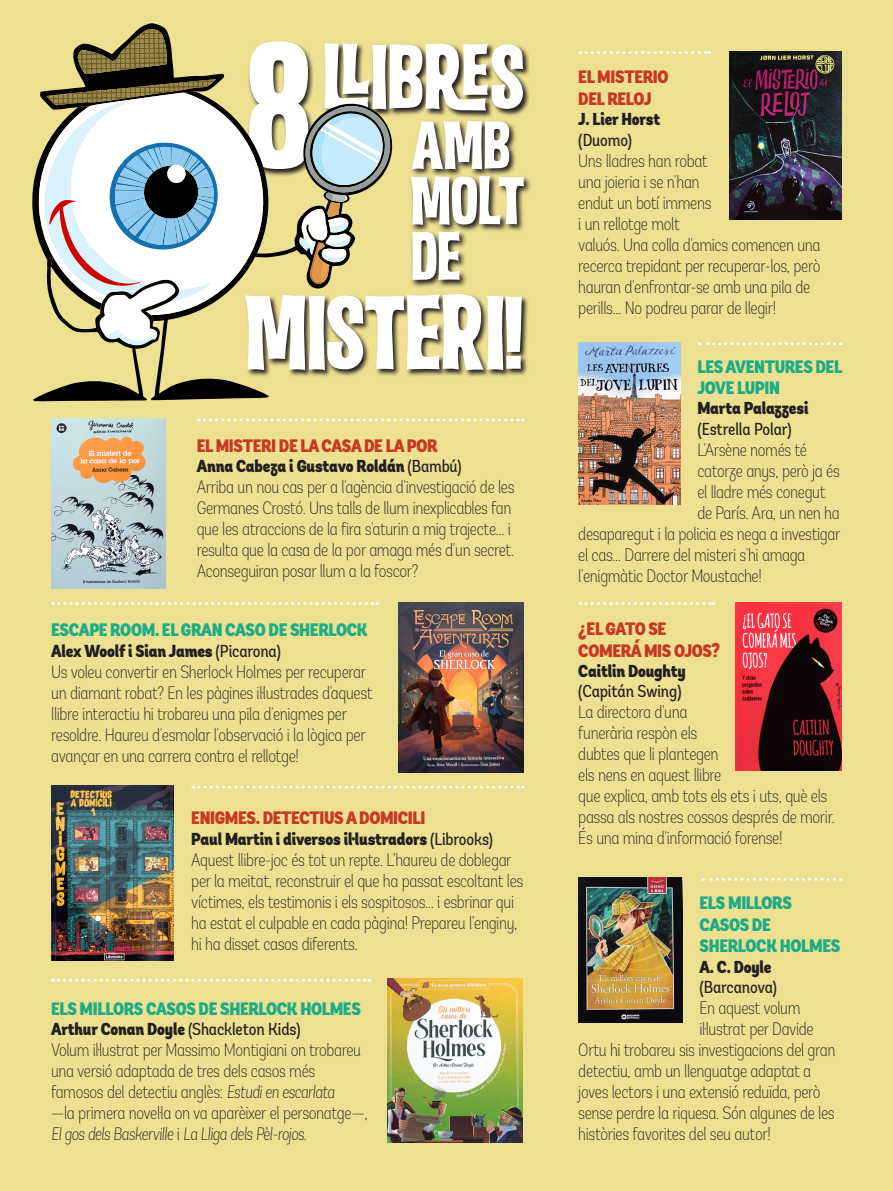
<style>
.page{position:relative;width:893px;height:1191px;background:#ede091}
.page>*{position:absolute;margin:0;border:0;box-sizing:border-box;transform-origin:0 0}
.t1{font:700 163.8px "Malamondo";color:#fff}
.t2{font:700 93.3px "Malamondo";color:#fff}
.t3{font:700 81.3px "Malamondo";color:#fff}
.t4{font:700 60.3px/55.5px "Malamondo";color:#fff}
.t5{font:200 condensed 18px/21px "Andes";letter-spacing:-.02em;color:#231f20}
.t6{font:900 condensed 18px/21.8px "Andes";letter-spacing:-.02em;color:#1eac87}
.t7{font:900 condensed 18px/21.8px "Andes";letter-spacing:-.02em;color:#c73922}
.t8{font:900 condensed 17.4px/20.2px "Andes";letter-spacing:-.01em;color:#231f20}
.t9{font:17.4px/20.2px "Andes Condensed";letter-spacing:-.01em;color:#231f20}
.s1{font-family:"Andes Condensed";font-weight:400;font-stretch:normal}
.s2{font-style:italic}
.s3{font-family:"Andes";font-weight:900;font-stretch:condensed}
</style>
<div class="page">
<svg style="left:410px;top:120px;width:121px;height:167px"></svg>
<svg style="left:355px;top:294px;width:173px;height:83px"></svg>
<svg style="left:392px;top:43px;width:138px;height:75px;background:#736c4c"></svg>
<img style="left:398px;top:602px;width:126px;height:170px">
<img style="left:51px;top:785px;width:122px;height:175px">
<img style="left:51px;top:418px;width:115px;height:171px">
<img style="left:388px;top:978px;width:135px;height:164px">
<img style="left:729px;top:51px;width:113px;height:168px">
<img style="left:736px;top:602px;width:106px;height:168px">
<img style="left:578px;top:342px;width:102px;height:162px">
<img style="left:578px;top:877px;width:104px;height:145px">
<svg style="left:580px;top:51px;width:130px;height:3px"></svg>
<svg style="left:580px;top:602px;width:134px;height:3px"></svg>
<svg style="left:52px;top:978px;width:318px;height:3px"></svg>
<svg style="left:53px;top:602px;width:325px;height:3px"></svg>
<svg style="left:193px;top:785px;width:330px;height:3px"></svg>
<svg style="left:198px;top:418px;width:325px;height:3px"></svg>
<svg style="left:699px;top:342px;width:135px;height:3px"></svg>
<svg style="left:702px;top:877px;width:132px;height:3px"></svg>
<svg style="left:32px;top:165px;width:323px;height:236px"></svg>
<svg style="left:40px;top:23px;width:352px;height:327px"></svg>
<p class="t1" style="left:247px;top:5px;width:66px">8</p>
<p class="t3" style="left:323px;top:28px;width:202px">LLIBRES</p>
<p class="t4" style="left:411px;top:117px;width:115px">AMB<br>MOLT</p>
<p class="t4" style="left:411px;top:228px;width:51px">DE</p>
<p class="t2" style="left:246px;top:276px;width:278px">MISterI!</p>
<p class="t7" style="left:197px;top:436px;width:242px">EL MISTERI DE LA CASA DE LA POR</p>
<p class="t8" style="left:197px;top:457px;width:267px">Anna Cabeza i Gustavo Roldán <span class="s1">(Bambú)</span></p>
<p class="t5" style="left:197px;top:477px;width:319px">Arriba un nou cas per a l'agència d'investigació de les Germanes Crostó. Uns talls de llum inexplicables fan que les atraccions de la fira s'aturin a mig trajecte... i resulta que la casa de la por amaga més d'un secret.<br>Aconseguiran posar llum a la foscor?</p>
<p class="t6" style="left:51px;top:620px;width:318px">ESCAPE ROOM. EL GRAN CASO DE SHERLOCK</p>
<p class="t8" style="left:51px;top:641px;width:231px">Alex Woolf i Sian James <span class="s1">(Picarona)</span></p>
<p class="t5" style="left:51px;top:661px;width:323px">Us voleu convertir en Sherlock Holmes per recuperar un diamant robat? En les pàgines il·lustrades d'aquest llibre interactiu hi trobareu una pila d'enigmes per resoldre. Haureu d'esmolar l'observació i la lògica per avançar en una carrera contra el rellotge!</p>
<p class="t7" style="left:191px;top:808px;width:236px">ENIGMES. DETECTIUS A DOMICILI</p>
<p class="t8" style="left:191px;top:829px;width:303px">Paul Martin i diversos il·lustradors <span class="s1">(Librooks)</span></p>
<p class="t5" style="left:191px;top:849px;width:333px">Aquest llibre-joc és tot un repte. L’haureu de doblegar per la meitat, reconstruir el que ha passat escoltant les víctimes, els testimonis i els sospitosos... i esbrinar qui ha estat el culpable en cada pàgina! Prepareu l’enginy, hi ha disset casos diferents.</p>
<p class="t6" style="left:51px;top:998px;width:311px">ELS MILLORS CASOS DE SHERLOCK HOLMES</p>
<p class="t8" style="left:51px;top:1019px;width:251px">Arthur Conan Doyle <span class="s1">(Shackleton Kids)</span></p>
<p class="t5" style="left:51px;top:1039px;width:312px">Volum il·lustrat per Massimo Montigiani on trobareu una versió adaptada de tres dels casos més famosos del detectiu anglès: <span class="s2">Estudi en escarlata</span></p>
<p class="t5" style="left:51px;top:1102px;width:318px">—la primera novel·la on va aparèixer el personatge—,<br><span class="s2">El gos dels Baskerville</span> i <span class="s2">La Lliga dels Pèl-rojos</span>.</p>
<p class="t7" style="left:578px;top:67px;width:92px">EL MISTERIO</p>
<p class="t7" style="left:578px;top:89px;width:75px">DEL RELOJ</p>
<p class="t8" style="left:578px;top:110px;width:83px">J. Lier Horst <span class="s1">(Duomo)</span></p>
<p class="t5" style="left:578px;top:150px;width:244px">Uns lladres han robat<br>una joieria i se n'han<br>endut un botí immens<br>i un rellotge molt<br>valuós. Una colla d'amics comencen una recerca trepidant per recuperar-los, però hauran d'enfrontar-se amb una pila de perills... No podreu parar de llegir!</p>
<p class="t6" style="left:697px;top:356px;width:146px">LES AVENTURES DEL<br>JOVE LUPIN</p>
<p class="t9" style="left:697px;top:398px;width:113px"><span class="s3">Marta Palazzesi </span>(Estrella Polar)</p>
<p class="t5" style="left:697px;top:439px;width:111px">L'Arsène només té</p>
<p class="t5" style="left:697px;top:460px;width:144px">catorze anys, però ja és</p>
<p class="t5" style="left:697px;top:481px;width:130px">el lladre més conegut</p>
<p class="t5" style="left:697px;top:502px;width:144px">de París. Ara, un nen ha</p>
<p class="t5" style="left:578px;top:523px;width:264px">desaparegut i la policia es nega a investigar</p>
<p class="t5" style="left:578px;top:544px;width:228px">el cas... Darrere del misteri s'hi amaga</p>
<p class="t5" style="left:578px;top:565px;width:185px">l'enigmàtic Doctor Moustache!</p>
<p class="t7" style="left:578px;top:618px;width:143px">¿EL GATO SE<br>COMERÁ MIS OJOS?</p>
<p class="t8" style="left:578px;top:661px;width:109px">Caitlin Doughty <span class="s1">(Capitán Swing)</span></p>
<p class="t5" style="left:578px;top:701px;width:258px">La directora d'una<br>funerària respòn els<br>dubtes que li plantegen<br>els nens en aquest llibre<br>que explica, amb tots els ets i uts, què els passa als nostres cossos després de morir.<br>És una mina d'informació forense!</p>
<p class="t6" style="left:699px;top:892px;width:142px">ELS MILLORS<br>CASOS DE<br>SHERLOCK HOLMES</p>
<p class="t9" style="left:699px;top:956px;width:79px"><span class="s3">A. C. Doyle </span>(Barcanova)</p>
<p class="t5" style="left:699px;top:997px;width:103px">En aquest volum</p>
<p class="t5" style="left:699px;top:1018px;width:116px">il·lustrat per Davide</p>
<p class="t5" style="left:578px;top:1039px;width:259px">Ortu hi trobareu sis investigacions del gran</p>
<p class="t5" style="left:578px;top:1060px;width:234px">detectiu, amb un llenguatge adaptat a</p>
<p class="t5" style="left:578px;top:1081px;width:244px">joves lectors i una extensió reduïda, però</p>
<p class="t5" style="left:578px;top:1102px;width:258px">sense perdre la riquesa. Són algunes de les</p>
<p class="t5" style="left:578px;top:1123px;width:194px">històries favorites del seu autor!</p>
</div>
